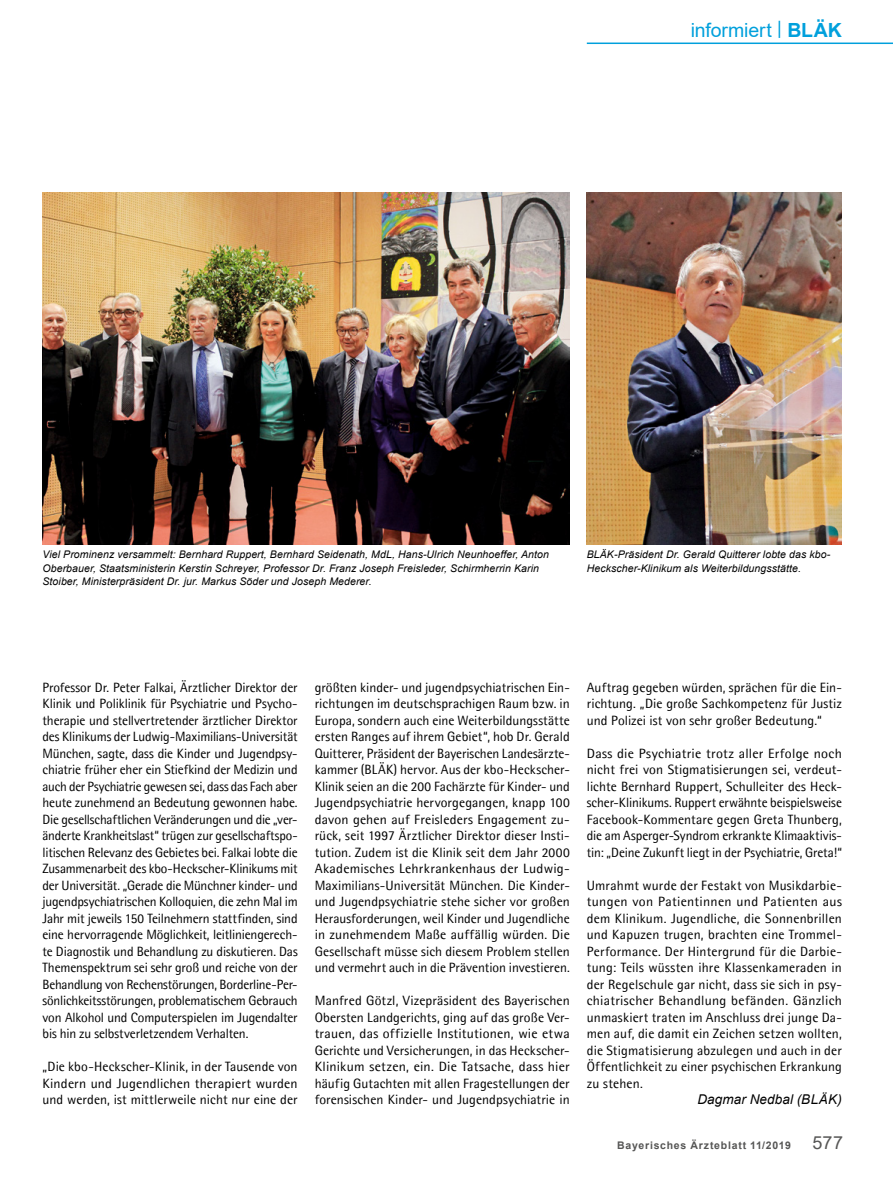
<style>
.page{position:relative;width:893px;height:1191px;background:#fff}
.page>*{position:absolute;margin:0;border:0;box-sizing:border-box;transform-origin:0 0}
.t1{font:19.5px "Arial";letter-spacing:-.005em;color:#00a0dc}
.t2{font:13.5px/16.5px "Agfa Rotis Semisans";color:#000;text-align:justify}
.t3{font:italic 13.5px "Arial";letter-spacing:.01em;color:#000}
.t4{font:italic 10.5px/13.5px "Arial";letter-spacing:.01em;color:#000}
.t5{font:700 10.5px "Arial";letter-spacing:.07em;color:#565655}
.s1{font-weight:700}
.s2{font-weight:400;font-size:18px}
</style>
<div class="page">
<hr style="left:587px;top:43px;width:306px;height:1px;background:#00a0dc">
<img style="left:43px;top:192px;width:527px;height:352px">
<img style="left:587px;top:192px;width:255px;height:352px">
<h1 class="t1" style="left:691px;top:16px;width:153px">informiert <sup>|</sup> <span class="s1">BLÄK</span></h1>
<p class="t4" style="left:43px;top:548px;width:508px">Viel Prominenz versammelt: Bernhard Ruppert, Bernhard Seidenath, MdL, Hans-Ulrich Neunhoeffer, Anton<br>Oberbauer, Staatsministerin Kerstin Schreyer, Professor Dr. Franz Joseph Freisleder, Schirmherrin Karin<br>Stoiber, Ministerpräsident Dr. jur. Markus Söder und Joseph Mederer.</p>
<p class="t4" style="left:587px;top:548px;width:245px">BLÄK-Präsident Dr. Gerald Quitterer lobte das kbo-<br>Heckscher-Klinikum als Weiterbildungsstätte.</p>
<p class="t2" style="left:43px;top:678px;width:257px">Professor Dr. Peter Falkai, Ärztlicher Direktor der Klinik und Poliklinik für Psychiatrie und Psycho&shy;therapie und stellvertretender ärztlicher Direktor des Klinikums der Ludwig-Maximilians-Universität München, sagte, dass die Kinder und Jugendpsy&shy;chiatrie früher eher ein Stiefkind der Medizin und auch der Psychiatrie gewesen sei, dass das Fach aber heute zunehmend an Bedeutung gewonnen habe.<br>Die gesellschaftlichen Veränderungen und die „ver&shy;änderte Krankheitslast“ trügen zur gesellschaftspo&shy;litischen Relevanz des Gebietes bei. Falkai lobte die Zusammenarbeit des kbo-Heckscher-Klinikums mit der Universität. „Gerade die Münchner kinder- und jugendpsychiatrischen Kolloquien, die zehn Mal im Jahr mit jeweils 150 Teilnehmern stattfinden, sind eine hervorragende Möglichkeit, leitliniengerech&shy;te Diagnostik und Behandlung zu diskutieren. Das Themenspektrum sei sehr groß und reiche von der Behandlung von Rechenstörungen, Borderline-Per&shy;sönlichkeitsstörungen, problematischem Gebrauch von Alkohol und Computerspielen im Jugendalter bis hin zu selbstverletzendem Verhalten.</p>
<p class="t2" style="left:43px;top:1058px;width:257px">„Die kbo-Heckscher-Klinik, in der Tausende von Kindern und Jugendlichen therapiert wurden und werden, ist mittlerweile nicht nur eine der</p>
<p class="t2" style="left:315px;top:678px;width:257px">größten kinder- und jugendpsychiatrischen Ein&shy;richtungen im deutschsprachigen Raum bzw. in Europa, sondern auch eine Weiterbildungsstätte ersten Ranges auf ihrem Gebiet“, hob Dr. Gerald Quitterer, Präsident der Bayerischen Landesärzte&shy;kammer (BLÄK) hervor. Aus der kbo-Heckscher-Klinik seien an die 200 Fachärzte für Kinder- und Jugendpsychiatrie hervorgegangen, knapp 100 davon gehen auf Freisleders Engagement zu&shy;rück, seit 1997 Ärztlicher Direktor dieser Insti&shy;tution. Zudem ist die Klinik seit dem Jahr 2000<br>Akademisches Lehrkrankenhaus der Ludwig-Maximilians-Universität München. Die Kinder&shy;und Jugendpsychiatrie stehe sicher vor großen Herausforderungen, weil Kinder und Jugendliche in zunehmendem Maße auffällig würden. Die Gesellschaft müsse sich diesem Problem stellen und vermehrt auch in die Prävention investieren.</p>
<p class="t2" style="left:315px;top:992px;width:257px">Manfred Götzl, Vizepräsident des Bayerischen Obersten Landgerichts, ging auf das große Ver&shy;trauen, das offizielle Institutionen, wie etwa Gerichte und Versicherungen, in das Heckscher-Klinikum setzen, ein. Die Tatsache, dass hier häufig Gutachten mit allen Fragestellungen der forensischen Kinder- und Jugendpsychiatrie in</p>
<p class="t2" style="left:587px;top:678px;width:257px">Auftrag gegeben würden, sprächen für die Ein&shy;richtung. „Die große Sachkompetenz für Justiz und Polizei ist von sehr großer Bedeutung.“</p>
<p class="t2" style="left:587px;top:744px;width:257px">Dass die Psychiatrie trotz aller Erfolge noch nicht frei von Stigmatisierungen sei, verdeut&shy;lichte Bernhard Ruppert, Schulleiter des Heck&shy;scher-Klinikums. Ruppert erwähnte beispielsweise Facebook-Kommentare gegen Greta Thunberg, die am Asperger-Syndrom erkrankte Klimaaktivis&shy;tin: „Deine Zukunft liegt in der Psychiatrie, Greta!“</p>
<p class="t2" style="left:587px;top:876px;width:257px">Umrahmt wurde der Festakt von Musikdarbie&shy;tungen von Patientinnen und Patienten aus dem Klinikum. Jugendliche, die Sonnenbrillen und Kapuzen trugen, brachten eine Trommel-Performance. Der Hintergrund für die Darbie&shy;tung: Teils wüssten ihre Klassenkameraden in der Regelschule gar nicht, dass sie sich in psy&shy;chiatrischer Behandlung befänden. Gänzlich unmaskiert traten im Anschluss drei junge Da&shy;men auf, die damit ein Zeichen setzen wollten, die Stigmatisierung abzulegen und auch in der Öffentlichkeit zu einer psychischen Erkrankung zu stehen.</p>
<p class="t3" style="left:697px;top:1090px;width:146px">Dagmar Nedbal (BLÄK)</p>
<p class="t5" style="left:617px;top:1137px;width:227px">Bayerisches Ärzteblatt 11/2019 <span class="s2">577</span></p>
</div>
